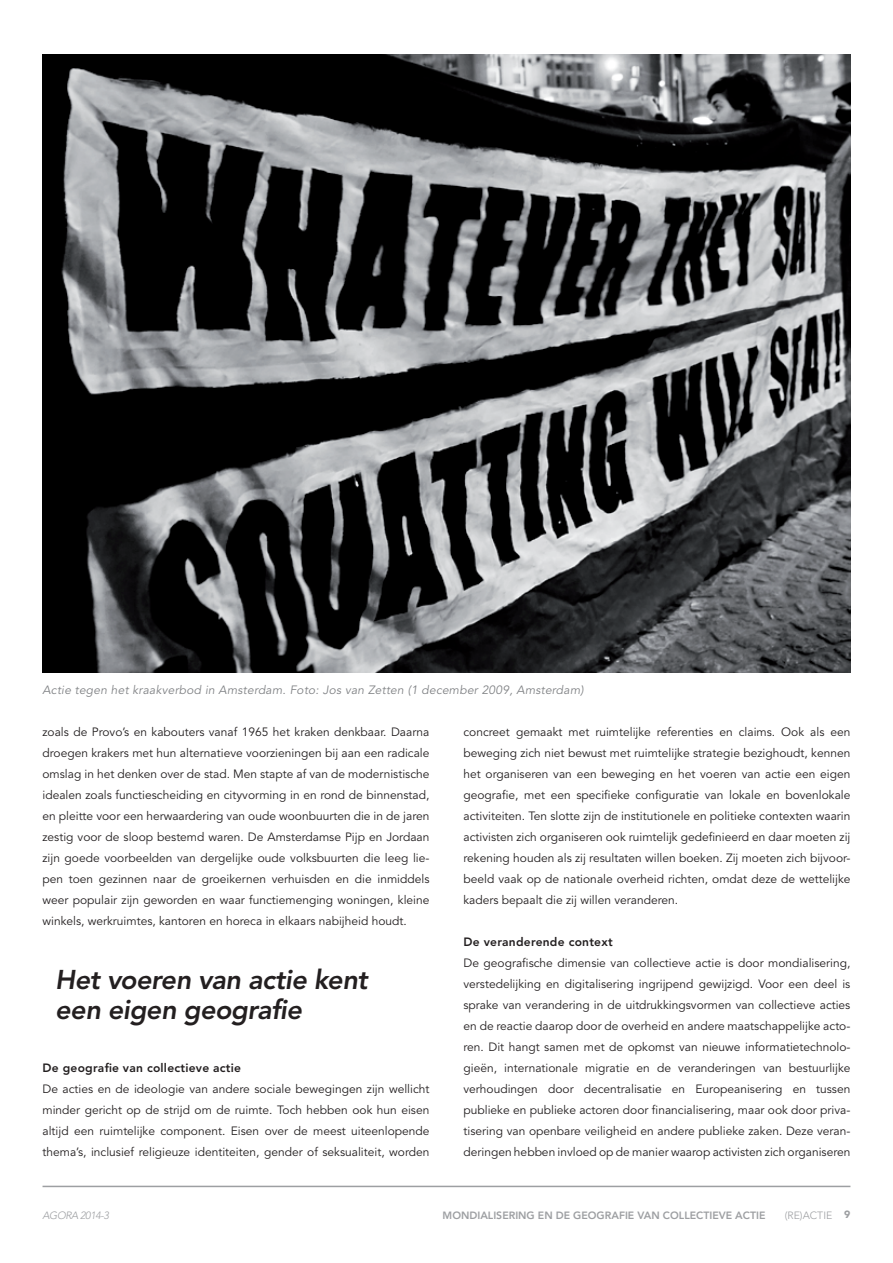
<style>
.page{position:relative;width:893px;height:1263px;background:#fff}
.page>*{position:absolute;margin:0;border:0;box-sizing:border-box;transform-origin:0 0}
.t1{font:italic 800 27px/30px "Avenir LT Std";letter-spacing:-.02em;color:#231f20}
.t2{font:12px/21px "Avenir LT Std";color:#231f20;text-align:justify}
.t3{font:italic 12px "Avenir LT Std";letter-spacing:.02em;color:#808285}
.t4{font:800 12px "Avenir LT Std";letter-spacing:.02em;color:#231f20}
.t5{font:800 10.5px "Avenir LT Std";color:#9d9fa2}
.t6{font:italic 300 10.5px "Avenir LT Std";letter-spacing:-.04em;color:#9d9fa2}
.t7{font:300 10.5px "Avenir LT Std";color:#9d9fa2}
.s1{font-weight:900}
</style>
<div class="page">
<img style="left:43px;top:54px;width:807px;height:619px">
<hr style="left:43px;top:1186px;width:807px;height:1px;background:#9d9fa2">
<p class="t3" style="left:43px;top:682px;width:543px">Actie tegen het kraakverbod in Amsterdam. Foto: Jos van Zetten (1 december 2009, Amsterdam)</p>
<p class="t2" style="left:43px;top:721px;width:388px">zoals de Provo’s en kabouters vanaf 1965 het kraken denkbaar. Daarna droegen krakers met hun alternatieve voorzieningen bij aan een radicale omslag in het denken over de stad. Men stapte af van de modernistische idealen zoals functiescheiding en cityvorming in en rond de binnenstad, en pleitte voor een herwaardering van oude woonbuurten die in de jaren zestig voor de sloop bestemd waren. De Amsterdamse Pijp en Jordaan zijn goede voorbeelden van dergelijke oude volksbuurten die leeg lie&shy;pen toen gezinnen naar de groeikernen verhuisden en die inmiddels weer populair zijn geworden en waar functiemenging woningen, kleine winkels, werkruimtes, kantoren en horeca in elkaars nabijheid houdt.</p>
<p class="t2" style="left:463px;top:721px;width:388px">concreet gemaakt met ruimtelijke referenties en claims. Ook als een beweging zich niet bewust met ruimtelijke strategie bezighoudt, kennen het organiseren van een beweging en het voeren van actie een eigen geografie, met een specifieke configuratie van lokale en bovenlokale activiteiten. Ten slotte zijn de institutionele en politieke contexten waarin activisten zich organiseren ook ruimtelijk gedefinieerd en daar moeten zij rekening houden als zij resultaten willen boeken. Zij moeten zich bijvoor&shy;beeld vaak op de nationale overheid richten, omdat deze de wettelijke kaders bepaalt die zij willen veranderen.</p>
<p class="t4" style="left:463px;top:934px;width:151px">De veranderende context</p>
<p class="t2" style="left:463px;top:952px;width:388px">De geografische dimensie van collectieve actie is door mondialisering, verstedelijking en digitalisering ingrijpend gewijzigd. Voor een deel is sprake van verandering in de uitdrukkingsvormen van collectieve acties en de reactie daarop door de overheid en andere maatschappelijke acto&shy;ren. Dit hangt samen met de opkomst van nieuwe informatietechnolo&shy;gieën, internationale migratie en de veranderingen van bestuurlijke verhoudingen door decentralisatie en Europeanisering en tussen publieke en publieke actoren door financialisering, maar ook door priva&shy;tisering van openbare veiligheid en andere publieke zaken. Deze veran&shy;deringen hebben invloed op de manier waarop activisten zich organiseren</p>
<h1 class="t1" style="left:55px;top:965px;width:314px">Het voeren van actie kent een eigen geografie</h1>
<p class="t4" style="left:43px;top:1060px;width:200px">De geografie van collectieve actie</p>
<p class="t2" style="left:43px;top:1078px;width:388px">De acties en de ideologie van andere sociale bewegingen zijn wellicht minder gericht op de strijd om de ruimte. Toch hebben ook hun eisen altijd een ruimtelijke component. Eisen over de meest uiteenlopende thema’s, inclusief religieuze identiteiten, gender of seksualiteit, worden</p>
<p class="t6" style="left:43px;top:1209px;width:68px">AGORA 2014-3</p>
<p class="t5" style="left:443px;top:1209px;width:140px">Mondialisering en de geogra</p>
<p class="t5" style="left:619px;top:1209px;width:101px">fie van collectieve</p>
<p class="t5" style="left:735px;top:1209px;width:30px">actie</p>
<p class="t7" style="left:785px;top:1209px;width:67px">(RE)ACTIE <span class="s1">9</span></p>
</div>
